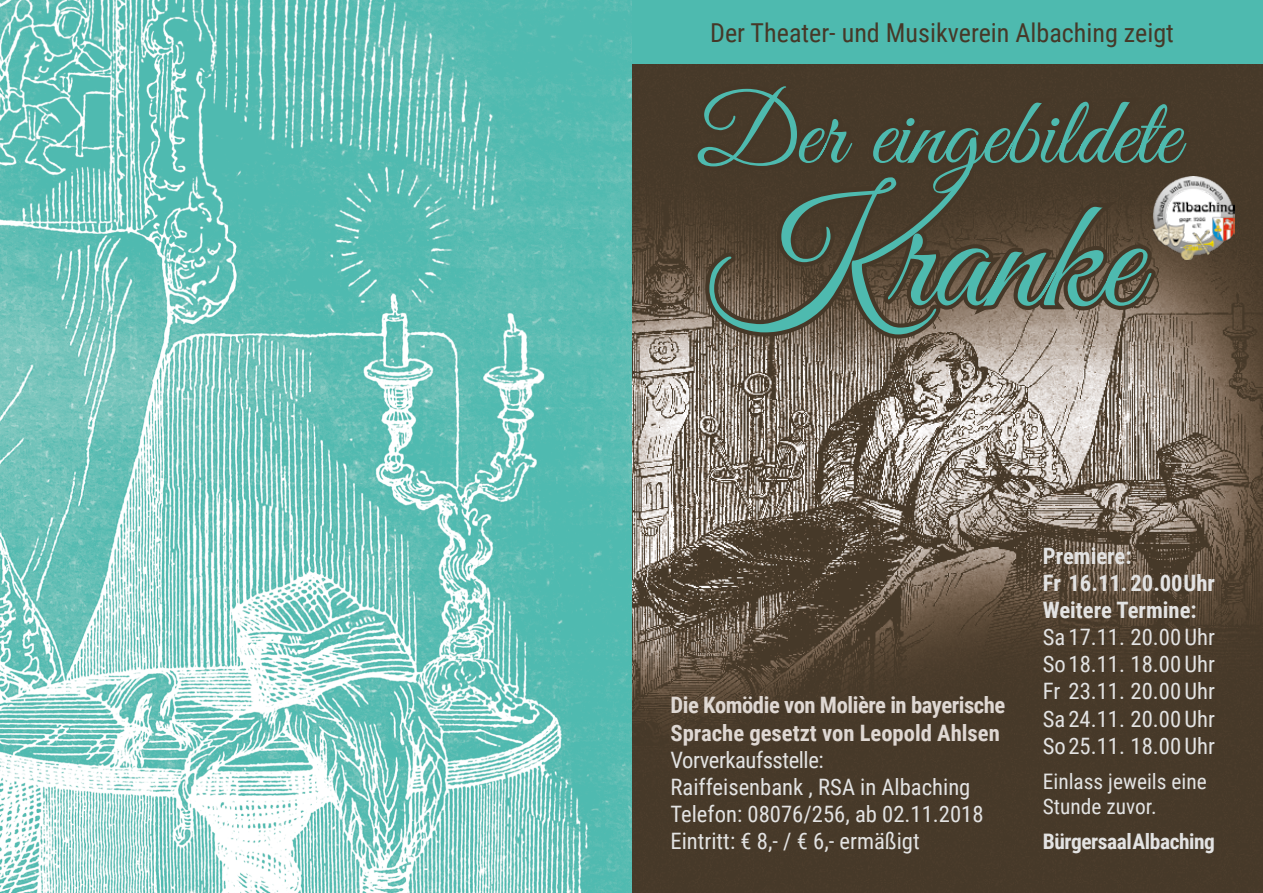
<style>
.page{position:relative;width:1263px;height:893px;background:#fff}
.page>*{position:absolute;margin:0;border:0;box-sizing:border-box;transform-origin:0 0}
.t1{font:26.1px "Roboto Condensed";color:#463828}
.t2{font:22.65px/27.2px "Roboto Condensed";color:#e3e3e3;text-align:justify}
.t3{font:700 22.65px/27.2px "Roboto Condensed";letter-spacing:-.02em;color:#dfd8d3}
.t4{font:700 22.65px/27.2px "Roboto Condensed";color:#e3e3e3}
.t5{font:21.45px/25.7px "Roboto Condensed";color:#e3e3e3}
.t6{font:700 21.45px "Roboto Condensed";letter-spacing:-.02em;color:#e3e3e3}
</style>
<div class="page">
<img style="left:631px;top:63px;width:632px;height:830px">
<img style="left:1161px;top:176px;width:73px;height:84px">
<div style="left:563px;top:0;width:700px;height:63px;background:#4ebaaf"></div>
<svg style="left:700px;top:213px;width:461px;height:133px;background:#867869"></svg>
<svg style="left:687px;top:63px;width:518px;height:150px;background:#52493a"></svg>
<svg style="left:709px;top:193px;width:442px;height:141px;background:#585e4f"></svg>
<svg style="left:698px;top:86px;width:488px;height:107px;background:#484d3e"></svg>
<img style="left:0;top:0;width:631px;height:893px">
<p class="t1" style="left:710px;top:14px;width:465px">Der Theater- und Musikverein Albaching zeigt</p>
<p class="t3" style="left:670px;top:691px;width:336px">Die Komödie von Molière in bayerische<br>Sprache gesetzt von Leopold Ahlsen</p>
<p class="t2" style="left:670px;top:745px;width:315px;text-align:left">Vorverkaufsstelle:<br>Raiffeisenbank , RSA in Albaching<br>Telefon: 08076/256, ab 02.11.2018<br>Eintritt: € 8,- / € 6,- ermäßigt</p>
<p class="t4" style="left:1043px;top:541px;width:174px">Premiere:<br>Fr 16.11. 20.00 Uhr<br>Weitere Termine:</p>
<p class="t2" style="left:1043px;top:623px;width:174px">Sa 17.11. 20.00 Uhr So18.11. 18.00 Uhr Fr 23.11. 20.00 Uhr Sa 24.11. 20.00 Uhr So25.11. 18.00 Uhr</p>
<p class="t5" style="left:1043px;top:767px;width:165px">Einlass jeweils eine<br>Stunde zuvor.</p>
<p class="t6" style="left:1043px;top:827px;width:174px">Bürgersaal Albaching</p>
</div>
